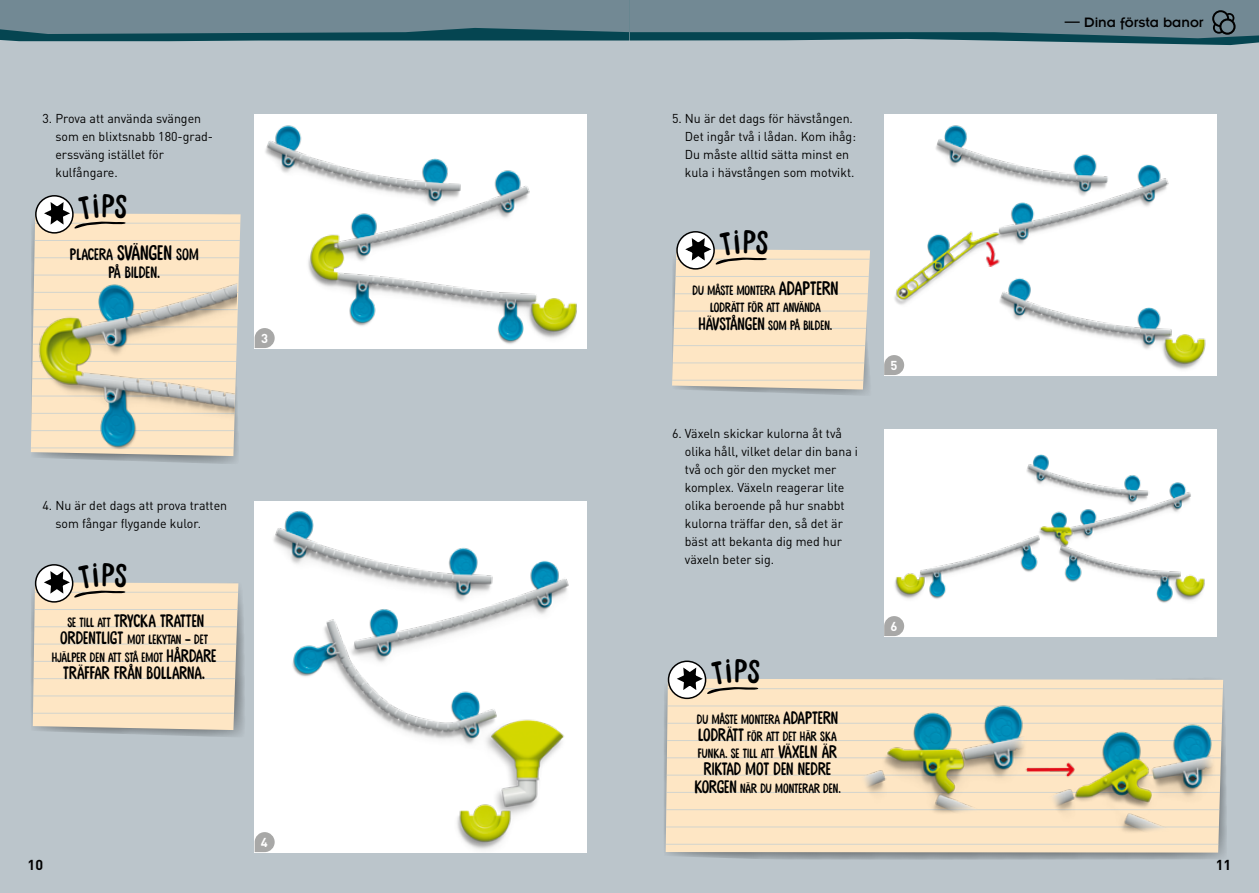
<style>
.page{position:relative;width:1259px;height:893px;background:#fff}
.page>*{position:absolute;margin:0;border:0;box-sizing:border-box;transform-origin:0 0}
.t1{font:18px "Stick A Round";color:#000}
.t2{font:16.5px/17.2px "Stick A Round";color:#000;text-align:center}
.t3{font:15px "Insignia LT Pro";color:#000}
.t4{font:700 14.25px "DINOT";color:#000}
.t5{font:13.5px/17.2px "Stick A Round";color:#000;text-align:center}
.t6{font:700 12.9px "DINOT";color:#fff}
.t7{font:12.75px/18px "DINOT";color:#000}
.s1{font-size:21px}
.s2{font-size:13.5px}
.s3{font-size:18px}
.s4{font-size:19.5px}
</style>
<div class="page">
<div style="left:0;top:0;width:629px;height:893px;background:#bbc5cb"></div>
<img style="left:255px;top:114px;width:332px;height:234px">
<img style="left:255px;top:501px;width:332px;height:351px">
<svg style="left:37px;top:456px;width:200px;height:8px"></svg>
<svg style="left:31px;top:213px;width:210px;height:243px;background:#f3dfc2"></svg>
<hr style="left:31px;top:344px;width:210px;height:1px;background:#b3c7d4">
<hr style="left:31px;top:275px;width:210px;height:1px;background:#b3c7d4">
<hr style="left:31px;top:413px;width:210px;height:1px;background:#b3c7d4">
<hr style="left:31px;top:223px;width:210px;height:1px;background:#b3c7d4">
<hr style="left:31px;top:361px;width:210px;height:1px;background:#b3c7d4">
<hr style="left:31px;top:292px;width:210px;height:1px;background:#b3c7d4">
<hr style="left:31px;top:430px;width:210px;height:1px;background:#b3c7d4">
<hr style="left:31px;top:240px;width:210px;height:1px;background:#b3c7d4">
<hr style="left:31px;top:378px;width:210px;height:1px;background:#b3c7d4">
<hr style="left:31px;top:309px;width:210px;height:1px;background:#b3c7d4">
<hr style="left:31px;top:447px;width:210px;height:1px;background:#b3c7d4">
<hr style="left:31px;top:257px;width:210px;height:1px;background:#b3c7d4">
<hr style="left:31px;top:396px;width:210px;height:1px;background:#b3c7d4">
<hr style="left:31px;top:326px;width:210px;height:1px;background:#b3c7d4">
<svg style="left:255px;top:328px;width:20px;height:20px"></svg>
<svg style="left:255px;top:832px;width:20px;height:20px"></svg>
<svg style="left:36px;top:196px;width:37px;height:37px"></svg>
<div style="left:35px;top:195px;width:39px;height:39px;border:2px solid #000;border-radius:50%"></div>
<img style="left:31px;top:271px;width:206px;height:178px">
<div style="left:629px;top:0;width:630px;height:893px;background:#bbc5cb"></div>
<img style="left:884px;top:114px;width:332px;height:261px">
<img style="left:884px;top:429px;width:332px;height:207px">
<svg style="left:664px;top:677px;width:563px;height:183px"></svg>
<svg style="left:665px;top:679px;width:558px;height:174px;background:#fbe4c3"></svg>
<hr style="left:665px;top:809px;width:558px;height:1px;background:#b3c7d4">
<hr style="left:665px;top:740px;width:558px;height:1px;background:#b3c7d4">
<hr style="left:665px;top:688px;width:558px;height:1px;background:#b3c7d4">
<hr style="left:665px;top:827px;width:558px;height:1px;background:#b3c7d4">
<hr style="left:665px;top:757px;width:558px;height:1px;background:#b3c7d4">
<hr style="left:665px;top:706px;width:558px;height:1px;background:#b3c7d4">
<hr style="left:665px;top:844px;width:558px;height:1px;background:#b3c7d4">
<hr style="left:665px;top:775px;width:558px;height:1px;background:#b3c7d4">
<hr style="left:665px;top:723px;width:558px;height:1px;background:#b3c7d4">
<hr style="left:665px;top:792px;width:558px;height:1px;background:#b3c7d4">
<img style="left:843px;top:703px;width:192px;height:113px">
<img style="left:1040px;top:722px;width:181px;height:113px">
<img style="left:1020px;top:761px;width:64px;height:23px">
<img style="left:982px;top:242px;width:20px;height:26px">
<svg style="left:0;top:0;width:1259px;height:45px;background:#64818c"></svg>
<svg style="left:884px;top:355px;width:20px;height:20px"></svg>
<svg style="left:884px;top:616px;width:20px;height:20px"></svg>
<svg style="left:668px;top:661px;width:37px;height:37px"></svg>
<div style="left:668px;top:660px;width:38px;height:39px;border:2px solid #000;border-radius:50%"></div>
<svg style="left:41px;top:195px;width:87px;height:35px"></svg>
<svg style="left:31px;top:564px;width:214px;height:173px;background:#e8d9c1"></svg>
<svg style="left:672px;top:231px;width:198px;height:164px;background:#ebdac2"></svg>
<svg style="left:674px;top:660px;width:86px;height:35px"></svg>
<p class="t7" style="left:55px;top:109px;width:159px;text-indent:-13px">3. Prova att använda svängen som en blixtsnabb 180-grad&shy;erssväng istället för kulfångare.</p>
<p class="t2" style="left:70px;top:247px;width:130px">PLACERA <span class="s1">SVÄNGEN</span> SOM<br>PÅ BILDEN.</p>
<p class="t6" style="left:261px;top:329px;width:8px">3</p>
<p class="t7" style="left:55px;top:496px;width:173px;text-indent:-13px">4. Nu är det dags att prova tratten som fångar flygande kulor.</p>
<h1 class="t1" style="left:67px;top:611px;width:138px"><span class="s2">SE TILL ATT</span> TRYCKA TRATTEN</h1>
<p class="t5" style="left:52px;top:632px;width:166px"><span class="s3">ORDENTLIGT</span> MOT LEKYTAN – DET<br>HJÄLPER DEN ATT STÅ EMOT <span class="s3">HÅRDARE</span></p>
<h1 class="t1" style="left:63px;top:662px;width:143px">TRÄFFAR FRÅN BOLLARNA.</h1>
<p class="t4" style="left:28px;top:855px;width:17px">10</p>
<p class="t6" style="left:261px;top:833px;width:8px">4</p>
<p class="t7" style="left:685px;top:109px;width:173px;text-indent:-13px">5. Nu är det dags för hävstången.<br>Det ingår två i lådan. Kom ihåg:<br>Du måste alltid sätta minst en kula i hävstången som motvikt.</p>
<p class="t5" style="left:692px;top:283px;width:147px">DU MÅSTE MONTERA <span class="s4">ADAPTERN<br></span>LODRÄTT FÖR ATT ANVÄNDA<br><span class="s3">HÄVSTÅNGEN</span> SOM PÅ BILDEN.</p>
<p class="t7" style="left:685px;top:424px;width:175px;text-indent:-13px">6. Växeln skickar kulorna åt två olika håll, vilket delar din bana i två och gör den mycket mer komplex. Växeln reagerar lite olika beroende på hur snabbt kulorna träffar den, så det är bäst att bekanta dig med hur växeln beter sig.</p>
<p class="t5" style="left:697px;top:711px;width:143px;text-align:justify">DU MÅSTE MONTERA <span class="s3">ADAPTERN LODRÄTT</span> FÖR ATT DET HÄR SKA FUNKA. SE TILL ATT <span class="s3">VÄXELN ÄR</span></p>
<h1 class="t1" style="left:704px;top:759px;width:129px">RIKTAD MOT DEN NEDRE</h1>
<p class="t5" style="left:694px;top:780px;width:148px"><span class="s3">KORGEN</span> NÄR DU MONTERAR DEN.</p>
<p class="t6" style="left:890px;top:356px;width:8px">5</p>
<p class="t6" style="left:890px;top:617px;width:8px">6</p>
<p class="t3" style="left:1065px;top:14px;width:140px">— Dina första banor</p>
<p class="t4" style="left:1215px;top:855px;width:17px">11</p>
</div>
